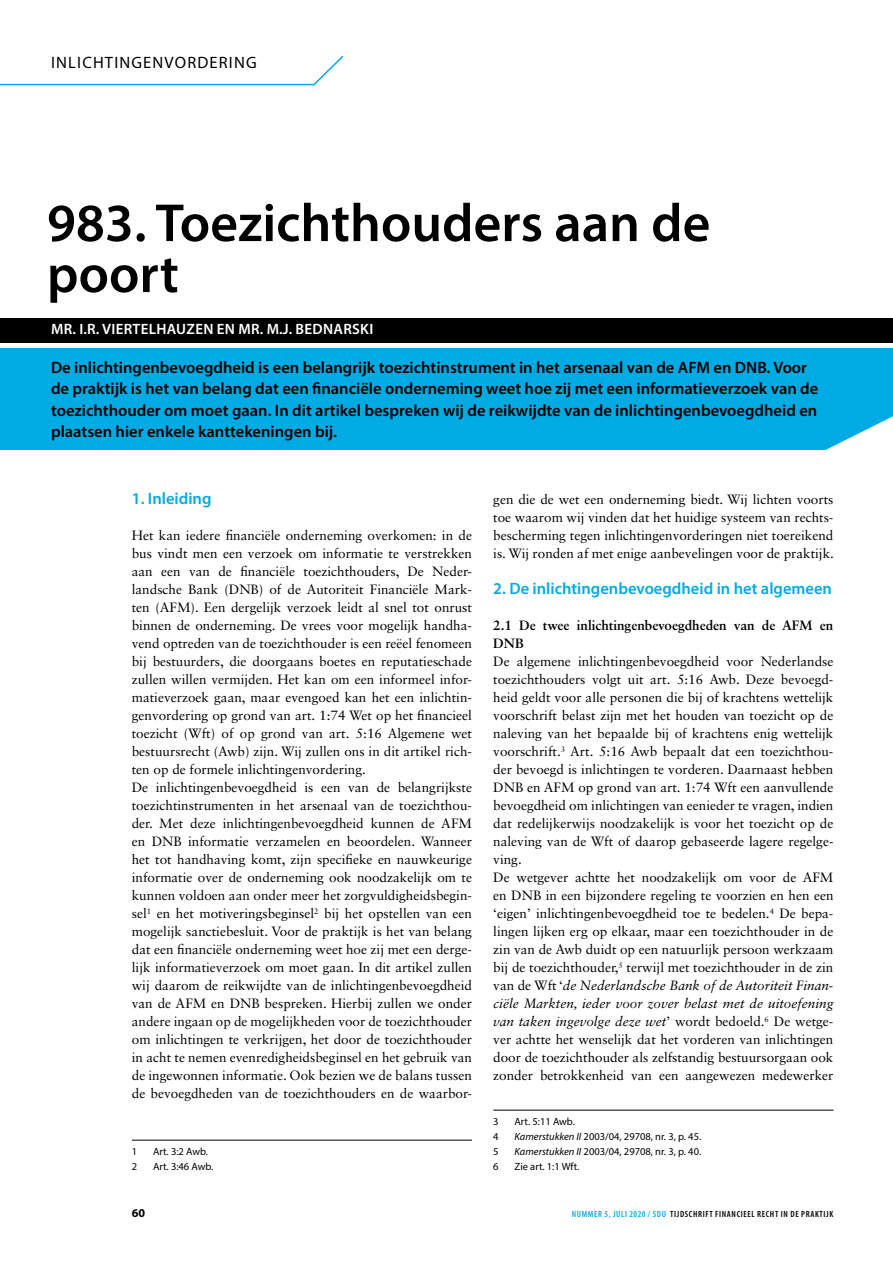
<style>
.page{position:relative;width:893px;height:1263px;background:#fff}
.page>*{position:absolute;margin:0;border:0;box-sizing:border-box;transform-origin:0 0}
.t1{font:600 54px/51px "Myriad Pro";color:#000}
.t2{font:600 16.5px/21px "Myriad Pro";color:#000}
.t3{font:600 16.5px "Myriad Pro";color:#00aae3}
.t4{font:16.5px "Myriad Pro";color:#000}
.t5{font:600 15px "Myriad Pro";letter-spacing:.02em;color:#fff}
.t6{font:13.5px/18px "Sabon LT Std";color:#000}
.t7{font:700 13.5px/18px "Sabon LT Std";color:#000}
.t8{font:700 12px "Myriad Pro";color:#000}
.t9{font:10.5px "Myriad Pro";color:#000}
.t10{font:600 condensed 9px "Myriad Pro";letter-spacing:.07em;color:#000}
.s1{font-style:italic}
.s2{color:#00aae3}
</style>
<div class="page">
<div style="left:0;top:318px;width:893px;height:24px;background:#000"></div>
<svg style="left:0;top:55px;width:344px;height:31px"></svg>
<hr style="left:132px;top:1140px;width:340px;height:1px;background:#000">
<hr style="left:493px;top:1110px;width:340px;height:1px;background:#000">
<div style="left:0;top:348px;width:893px;height:101px;background:#00aae3"></div>
<svg style="left:816px;top:449px;width:77px;height:1px"></svg>
<p class="t4" style="left:51px;top:53px;width:17px">Inlichtingenvordering</p>
<h1 class="t1" style="left:47px;top:196px;width:665px">983. Toezichthouders aan de poort</h1>
<p class="t5" style="left:51px;top:320px;width:324px">MR. I.R. VIERTELHAUZEN EN MR. M.J. BEDNARSKI</p>
<p class="t2" style="left:51px;top:357px;width:769px">De inlichtingenbevoegdheid is een belangrijk toezichtinstrument in het arsenaal van de AFM en DNB. Voor de praktijk is het van belang dat een financiële onderneming weet hoe zij met een informatieverzoek van de toezichthouder om moet gaan. In dit artikel bespreken wij de reikwijdte van de inlichtingenbevoegdheid en plaatsen hier enkele kanttekeningen bij.</p>
<p class="t3" style="left:132px;top:488px;width:81px">1. Inleiding</p>
<p class="t6" style="left:132px;top:526px;width:342px">Het kan iedere financiële onderneming overkomen: in de bus vindt men een verzoek om informatie te verstrekken aan een van de financiële toezichthouders, De Neder&shy;landsche Bank (DNB) of de Autoriteit Financiële Mark&shy;ten (AFM). Een dergelijk verzoek leidt al snel tot onrust binnen de onderneming. De vrees voor mogelijk handha&shy;vend optreden van de toezichthouder is een reëel fenomeen bij bestuurders, die doorgaans boetes en reputatieschade zullen willen vermijden. Het kan om een informeel infor&shy;matieverzoek gaan, maar evengoed kan het een inlichtin&shy;genvordering op grond van art. 1:74 Wet op het financieel toezicht (Wft) of op grond van art. 5:16 Algemene wet bestuursrecht (Awb) zijn. Wij zullen ons in dit artikel rich&shy;ten op de formele inlichtingenvordering.<br>De inlichtingenbevoegdheid is een van de belangrijkste toezichtinstrumenten in het arsenaal van de toezichthou&shy;der. Met deze inlichtingenbevoegdheid kunnen de AFM en DNB informatie verzamelen en beoordelen. Wanneer het tot handhaving komt, zijn specifieke en nauwkeurige informatie over de onderneming ook noodzakelijk om te kunnen voldoen aan onder meer het zorgvuldigheidsbegin&shy;sel<sup>1</sup> en het motiveringsbeginsel<sup>2</sup> bij het opstellen van een mogelijk sanctiebesluit. Voor de praktijk is het van belang dat een financiële onderneming weet hoe zij met een derge&shy;lijk informatieverzoek om moet gaan. In dit artikel zullen wij daarom de reikwijdte van de inlichtingenbevoegdheid van de AFM en DNB bespreken. Hierbij zullen we onder andere ingaan op de mogelijkheden voor de toezichthouder om inlichtingen te verkrijgen, het door de toezichthouder in acht te nemen evenredigheidsbeginsel en het gebruik van de ingewonnen informatie. Ook bezien we de balans tussen de bevoegdheden van de toezichthouders en de waarbor-</p>
<p class="t9" style="left:132px;top:1145px;width:7px">1</p>
<p class="t9" style="left:153px;top:1145px;width:56px">Art. 3:2 Awb.</p>
<p class="t9" style="left:132px;top:1160px;width:7px">2</p>
<p class="t9" style="left:153px;top:1160px;width:62px">Art. 3:46 Awb.</p>
<p class="t6" style="left:493px;top:490px;width:342px;text-align:justify">gen die de wet een onderneming biedt. Wij lichten voorts toe waarom wij vinden dat het huidige systeem van rechts&shy;bescherming tegen inlichtingenvorderingen niet toereikend is. Wij ronden af met enige aanbevelingen voor de praktijk.</p>
<p class="t3" style="left:493px;top:578px;width:340px">2. De inlichtingenbevoegdheid in het algemeen</p>
<p class="t7" style="left:493px;top:616px;width:342px">2.1 De twee inlichtingenbevoegdheden van de AFM en<br>DNB</p>
<p class="t6" style="left:493px;top:652px;width:342px">De algemene inlichtingenbevoegdheid voor Nederlandse toezichthouders volgt uit art. 5:16 Awb. Deze bevoegd&shy;heid geldt voor alle personen die bij of krachtens wettelijk voorschrift belast zijn met het houden van toezicht op de naleving van het bepaalde bij of krachtens enig wettelijk voorschrift.<sup>3</sup> Art. 5:16 Awb bepaalt dat een toezichthou&shy;der bevoegd is inlichtingen te vorderen. Daarnaast hebben DNB en AFM op grond van art. 1:74 Wft een aanvullende bevoegdheid om inlichtingen van eenieder te vragen, indien dat redelijkerwijs noodzakelijk is voor het toezicht op de naleving van de Wft of daarop gebaseerde lagere regelge&shy;ving.<br>De wetgever achtte het noodzakelijk om voor de AFM en DNB in een bijzondere regeling te voorzien en hen een ‘eigen’ inlichtingenbevoegdheid toe te bedelen.<sup>4</sup> De bepa&shy;lingen lijken erg op elkaar, maar een toezichthouder in de zin van de Awb duidt op een natuurlijk persoon werkzaam bij de toezichthouder,<sup>5</sup> terwijl met toezichthouder in de zin van de Wft ‘<span class="s1">de Nederlandsche Bank of de Autoriteit Finan&shy;ciële Markten, ieder voor zover belast met de uitoefening van taken ingevolge deze wet</span>’ wordt bedoeld.<sup>6</sup> De wetge&shy;ver achtte het wenselijk dat het vorderen van inlichtingen door de toezichthouder als zelfstandig bestuursorgaan ook zonder betrokkenheid van een aangewezen medewerker</p>
<p class="t9" style="left:493px;top:1115px;width:7px">3</p>
<p class="t9" style="left:514px;top:1115px;width:62px">Art. 5:11 Awb.</p>
<p class="t9" style="left:493px;top:1130px;width:7px">4</p>
<p class="t9" style="left:514px;top:1130px;width:188px"><span class="s1">Kamerstukken II</span> 2003/04, 29708, nr. 3, p. 45.</p>
<p class="t9" style="left:493px;top:1145px;width:7px">5</p>
<p class="t9" style="left:514px;top:1145px;width:188px"><span class="s1">Kamerstukken II</span> 2003/04, 29708, nr. 3, p. 40.</p>
<p class="t9" style="left:493px;top:1160px;width:7px">6</p>
<p class="t9" style="left:514px;top:1160px;width:66px">Zie art. 1:1 Wft.</p>
<p class="t8" style="left:132px;top:1205px;width:15px">60</p>
<p class="t10" style="left:572px;top:1208px;width:263px"><span class="s2">NUMMER 5, JULI 2020 / SDU</span> TIJDSCHRIFT FINANCIEEL RECHT IN DE PRAKTIJK</p>
</div>
